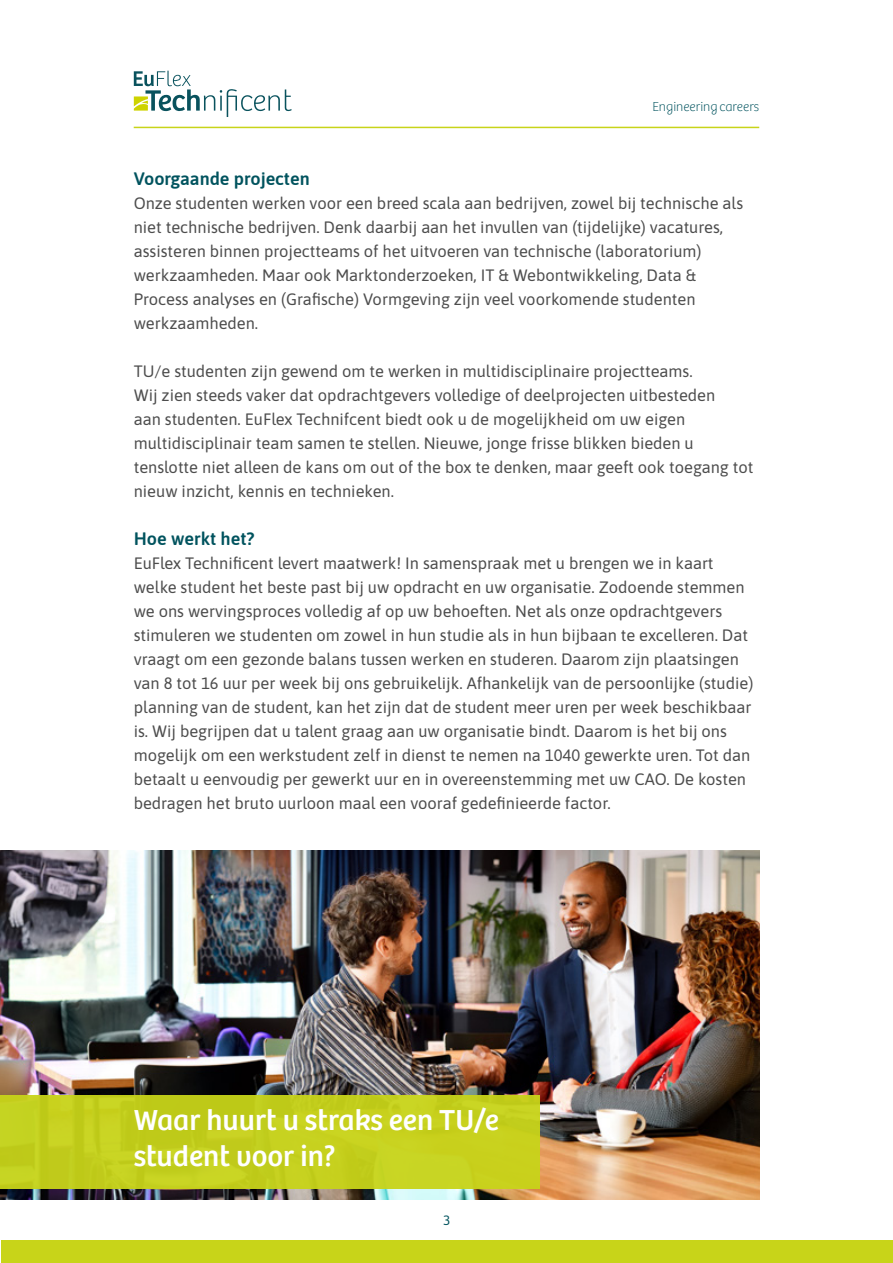
<style>
.page{position:relative;width:893px;height:1263px;background:#fff}
.page>*{position:absolute;margin:0;border:0;box-sizing:border-box;transform-origin:0 0}
.t1{font:30px/36px "Bree";color:#fff}
.t2{font:600 18px "Asap";color:#00535e}
.t3{font:16.5px/24px "Asap";color:#4d4d4d}
.t4{font:100 13.5px "Bree";color:#00535e}
.t5{font:13.5px "Asap";color:#00535e}
</style>
<div class="page">
<div style="left:1px;top:1240px;width:891px;height:23px;background:#c8d419"></div>
<hr style="left:134px;top:127px;width:625px;height:1px;background:#c8d419">
<svg style="left:134px;top:71px;width:158px;height:46px"></svg>
<img style="left:0;top:851px;width:759px;height:348px">
<div style="left:0;top:1095px;width:540px;height:93px;background:#c8d419"></div>
<p class="t4" style="left:652px;top:97px;width:108px">Engineering careers</p>
<p class="t2" style="left:134px;top:166px;width:178px">Voorgaande projecten</p>
<p class="t3" style="left:134px;top:191px;width:611px">Onze studenten werken voor een breed scala aan bedrijven, zowel bij technische als niet technische bedrijven. Denk daarbij aan het invullen van (tijdelijke) vacatures, assisteren binnen projectteams of het uitvoeren van technische (laboratorium) werkzaamheden. Maar ook Marktonderzoeken, IT &amp; Webontwikkeling, Data &amp; Process analyses en (Grafische) Vormgeving zijn veel voorkomende studenten werkzaamheden.</p>
<p class="t3" style="left:134px;top:359px;width:621px">TU/e studenten zijn gewend om te werken in multidisciplinaire projectteams.<br>Wij zien steeds vaker dat opdrachtgevers volledige of deelprojecten uitbesteden<br>aan studenten. EuFlex Technifcent biedt ook u de mogelijkheid om uw eigen multidisciplinair team samen te stellen. Nieuwe, jonge frisse blikken bieden u tenslotte niet alleen de kans om out of the box te denken, maar geeft ook toegang tot nieuw inzicht, kennis en technieken.</p>
<p class="t2" style="left:134px;top:526px;width:122px">Hoe werkt het?</p>
<p class="t3" style="left:134px;top:551px;width:621px">EuFlex Technificent levert maatwerk! In samenspraak met u brengen we in kaart welke student het beste past bij uw opdracht en uw organisatie. Zodoende stemmen we ons wervingsproces volledig af op uw behoeften. Net als onze opdrachtgevers stimuleren we studenten om zowel in hun studie als in hun bijbaan te excelleren. Dat vraagt om een gezonde balans tussen werken en studeren. Daarom zijn plaatsingen van 8 tot 16 uur per week bij ons gebruikelijk. Afhankelijk van de persoonlijke (studie) planning van de student, kan het zijn dat de student meer uren per week beschikbaar is. Wij begrijpen dat u talent graag aan uw organisatie bindt. Daarom is het bij ons mogelijk om een werkstudent zelf in dienst te nemen na 1040 gewerkte uren. Tot dan betaalt u eenvoudig per gewerkt uur en in overeenstemming met uw CAO. De kosten bedragen het bruto uurloon maal een vooraf gedefinieerde factor.</p>
<h1 class="t1" style="left:134px;top:1100px;width:367px">Waar huurt u straks een TU/e student voor in?</h1>
<p class="t5" style="left:443px;top:1211px;width:9px">3</p>
</div>
